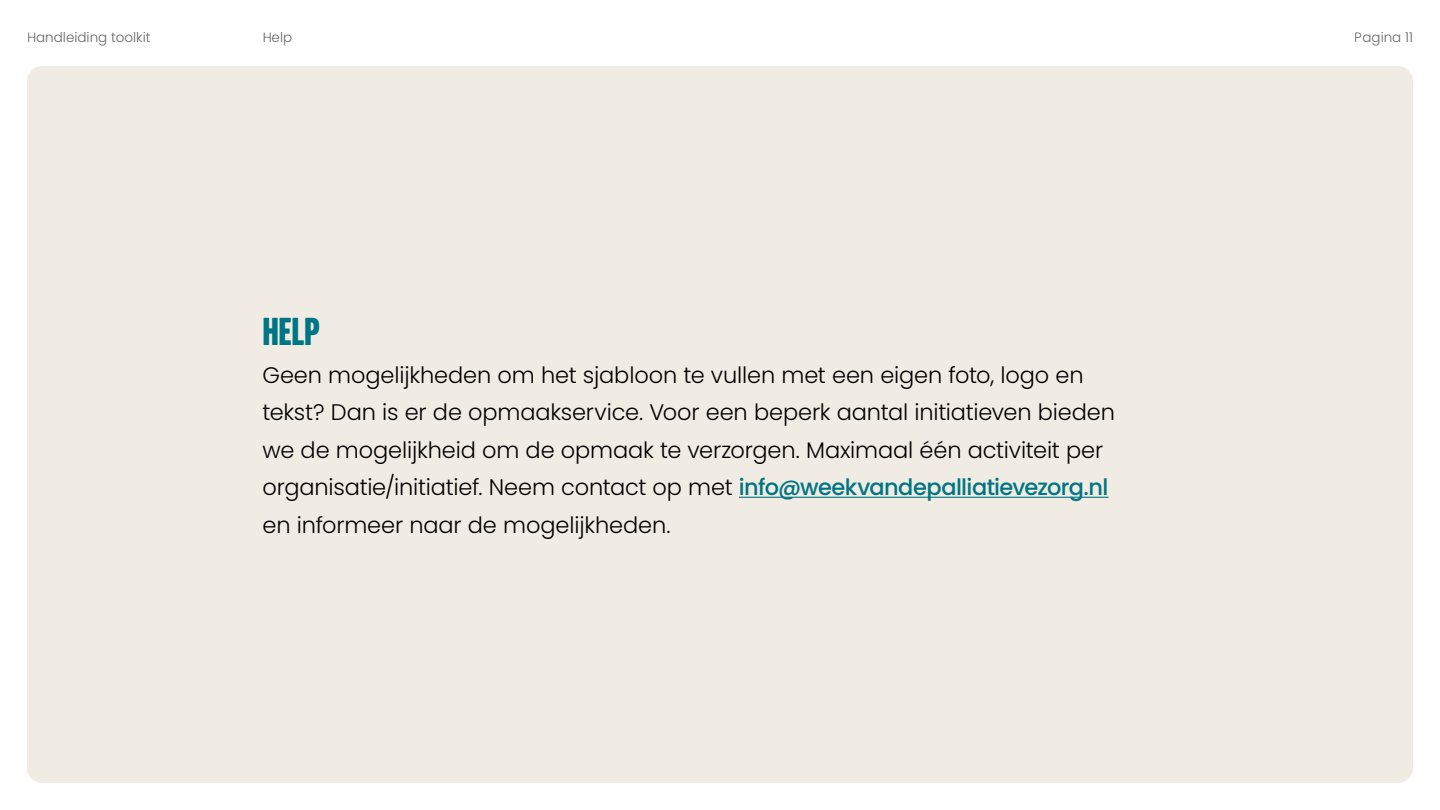
<style>
.page{position:relative;width:1440px;height:810px;background:#fff}
.page>*{position:absolute;margin:0;border:0;box-sizing:border-box;transform-origin:0 0}
.t1{font:38.03px "Headline Gothic ATF Round";color:#007584;scale:1.05 1}
.t2{font:300 22.5px/37.5px "Poppins";letter-spacing:-.005em;color:#000}
.t3{font:300 13.5px "Poppins";color:#000}
.s1{font-weight:500;color:#007584}
</style>
<div class="page">
<div style="left:27px;top:66px;width:1386px;height:717px;background:#f1ece3;border-radius:15px"></div>
<hr style="left:739px;top:497px;width:370px;height:1px;background:#007584">
<p class="t3" style="left:27px;top:29px;width:125px">Handleiding toolkit</p>
<p class="t3" style="left:1355px;top:29px;width:60px">Pagina 11</p>
<p class="t3" style="left:262px;top:29px;width:31px">Help</p>
<h1 class="t1" style="left:262px;top:309px;width:56px">HELP</h1>
<p class="t2" style="left:262px;top:356px;width:854px">Geen mogelijkheden om het sjabloon te vullen met een eigen foto, logo en tekst? Dan is er de opmaakservice. Voor een beperk aantal initiatieven bieden we de mogelijkheid om de opmaak te verzorgen. Maximaal één activiteit per organisatie/initiatief. Neem contact op met <span class="s1">info@weekvandepalliatievezorg.nl </span>en informeer naar de mogelijkheden.</p>
</div>
